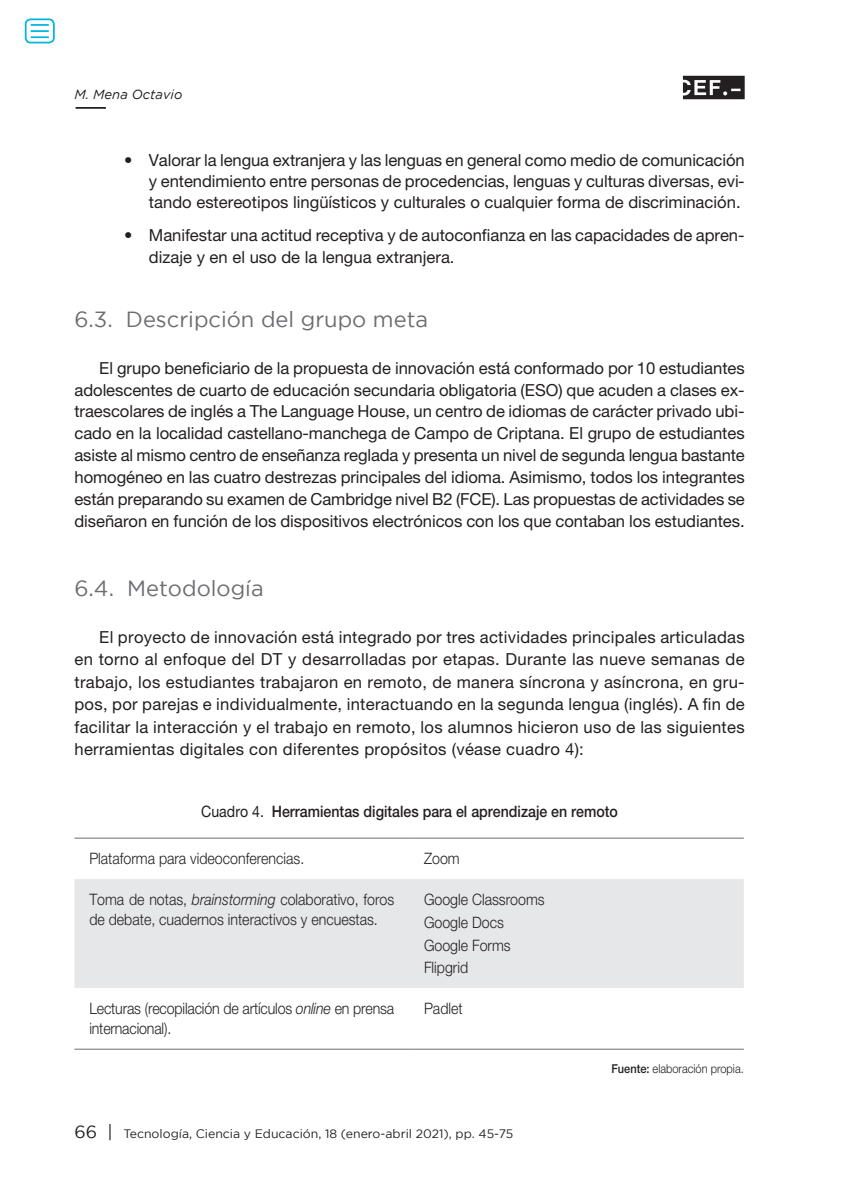
<style>
.page{position:relative;width:844px;height:1191px;background:#fff}
.page>*{position:absolute;margin:0;border:0;box-sizing:border-box;transform-origin:0 0}
.epígrafe_1_1_rtye{font:21.88px "Gotham";color:#6c6d70}
.texto_normal{font:16.62px/21.9px "Helvetica Neue LT Std";letter-spacing:.01em;color:#231f20;text-align:justify}
.a___bolo__1__1_ª_cla{font:16.62px/21.3px "Helvetica Neue LT Std";color:#231f20;text-align:justify}
.Tablas_y_gráficos{font:300 15.75px/20.1px "Helvetica Neue LT Std";color:#231f20;scale:.9 1}
.Tablas_título{font:500 15.75px "Helvetica Neue LT Std";color:#231f20;scale:.9 1}
.t1{font:italic 13.12px "Gotham";color:#231f20}
.t2{font:12.25px "Gotham";color:#231f20}
.Fuente_tablas_y_graf{font:300 12.25px "Helvetica Neue LT Std";color:#231f20;scale:.9 1}
.s1{font-weight:500}
.s2{font-weight:400}
.s3{font-style:italic}
.s4{font-size:17.5px}
</style>
<div class="page">
<svg style="left:682px;top:76px;width:62px;height:23px"></svg>
<hr style="left:76px;top:107px;width:30px;height:2px;background:#231f20">
<div style="left:74px;top:879px;width:669px;height:109px;background:#e6e7e9"></div>
<hr style="left:74px;top:837px;width:335px;height:1px;background:#6c6d70">
<hr style="left:409px;top:837px;width:334px;height:1px;background:#6c6d70">
<hr style="left:74px;top:1048px;width:335px;height:1px;background:#6c6d70">
<hr style="left:409px;top:1048px;width:334px;height:1px;background:#6c6d70">
<div style="left:25px;top:18px;width:30px;height:25px;border:2px solid #00b6de;border-radius:5px"></div>
<svg style="left:31px;top:24px;width:18px;height:14px"></svg>
<p class="t1" style="left:74px;top:87px;width:109px">M. Mena Octavio</p>
<p class="a___bolo__1__1_ª_cla" style="left:149px;top:149px;width:597px;text-indent:-25px"><span class="s1">•</span> Valorar la lengua extranjera y las lenguas en general como medio de comunicación y entendimiento entre personas de procedencias, lenguas y culturas diversas, evi&shy;tando estereotipos lingüísticos y culturales o cualquier forma de discriminación.</p>
<p class="a___bolo__1__1_ª_cla" style="left:149px;top:223px;width:597px;line-height:22.4px;text-indent:-25px"><span class="s1">•</span> Manifestar una actitud receptiva y de autoconfianza en las capacidades de apren&shy;dizaje y en el uso de la lengua extranjera.</p>
<p class="epígrafe_1_1_rtye" style="left:74px;top:307px;width:355px">6.3. Descripción del grupo meta</p>
<p class="texto_normal" style="left:74px;top:357px;width:671px;text-indent:25px">El grupo beneficiario de la propuesta de innovación está conformado por 10 estudiantes adolescentes de cuarto de educación secundaria obligatoria (ESO) que acuden a clases ex&shy;traescolares de inglés a The Language House, un centro de idiomas de carácter privado ubi&shy;cado en la localidad castellano-manchega de Campo de Criptana. El grupo de estudiantes asiste al mismo centro de enseñanza reglada y presenta un nivel de segunda lengua bastante homogéneo en las cuatro destrezas principales del idioma. Asimismo, todos los integrantes están preparando su examen de Cambridge nivel B2 (FCE). Las propuestas de actividades se diseñaron en función de los dispositivos electrónicos con los que contaban los estudiantes.</p>
<p class="epígrafe_1_1_rtye" style="left:74px;top:576px;width:191px">6.4. Metodología</p>
<p class="texto_normal" style="left:74px;top:625px;width:671px;line-height:22.4px;text-indent:25px">El proyecto de innovación está integrado por tres actividades principales articuladas en torno al enfoque del DT y desarrolladas por etapas. Durante las nueve semanas de trabajo, los estudiantes trabajaron en remoto, de manera síncrona y asíncrona, en gru&shy;pos, por parejas e individualmente, interactuando en la segunda lengua (inglés). A fin de facilitar la interacción y el trabajo en remoto, los alumnos hicieron uso de las siguientes herramientas digitales con diferentes propósitos (véase cuadro 4):</p>
<p class="Tablas_título" style="left:201px;top:802px;width:464px"><span class="s2">Cuadro 4.</span> Herramientas digitales para el aprendizaje en remoto</p>
<p class="Tablas_y_gráficos" style="left:89px;top:848px;width:240px">Plataforma para videoconferencias.</p>
<p class="Tablas_y_gráficos" style="left:424px;top:848px;width:41px">Zoom</p>
<p class="Tablas_y_gráficos" style="left:89px;top:889px;width:340px">Toma de notas, <span class="s3">brainstorming</span> colaborativo, foros de debate, cuadernos interactivos y encuestas.</p>
<p class="Tablas_y_gráficos" style="left:424px;top:889px;width:135px">Google Classrooms</p>
<p class="Tablas_y_gráficos" style="left:424px;top:912px;width:90px">Google Docs</p>
<p class="Tablas_y_gráficos" style="left:424px;top:934px;width:98px">Google Forms</p>
<p class="Tablas_y_gráficos" style="left:424px;top:957px;width:50px">Flipgrid</p>
<p class="Tablas_y_gráficos" style="left:89px;top:998px;width:340px">Lecturas (recopilación de artículos <span class="s3">online</span> en prensa internacional).</p>
<p class="Tablas_y_gráficos" style="left:424px;top:998px;width:44px">Padlet</p>
<p class="t2" style="left:74px;top:1127px;width:440px"><span class="s4">66 |</span> Tecnología, Ciencia y Educación, 18 (enero-abril 2021), pp. 45-75</p>
<p class="Fuente_tablas_y_graf" style="left:611px;top:1061px;width:149px"><span class="s1">Fuente:</span> elaboración propia.</p>
</div>
